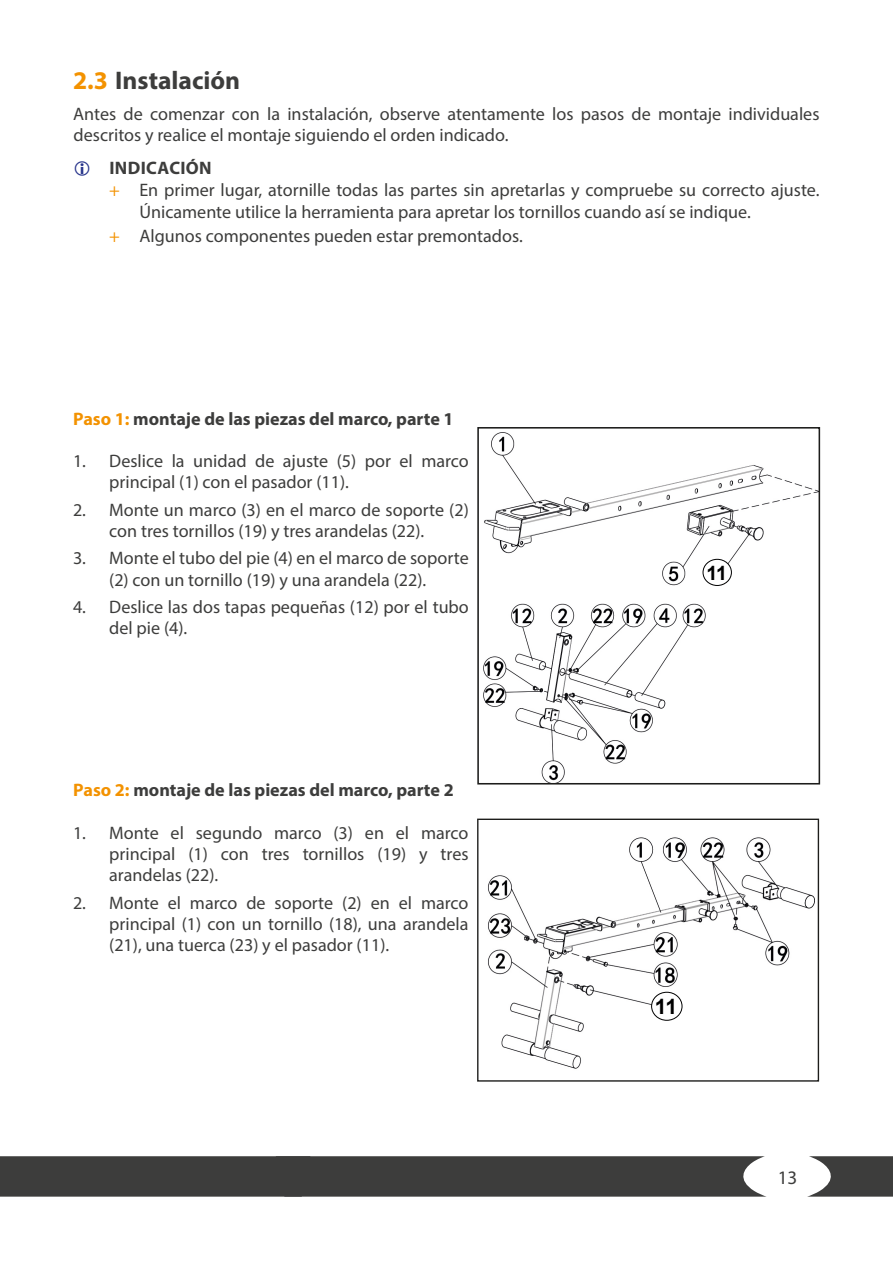
<style>
.page{position:relative;width:893px;height:1263px;background:#fff}
.page>*{position:absolute;margin:0;border:0;box-sizing:border-box;transform-origin:0 0}
.t1{font:700 25.5px "Myriad Pro";color:#3d3d3c}
.t2{font:700 21.15px "Arial";color:#000}
.t3{font:700 19.8px "Arial";color:#000}
.t4{font:19.2px "Myriad Pro";color:#3d3d3c}
.t5{font:18.15px/21.3px "Myriad Pro";color:#3d3d3c}
.t6{font:700 18.15px "Myriad Pro";color:#3d3d3c}
.t7{font:700 18.15px "Myriad Pro";letter-spacing:.02em;color:#3d3d3c}
.s1{color:#f39200}
</style>
<div class="page">
<img style="left:484px;top:433px;width:333px;height:348px">
<div style="left:477px;top:427px;width:343px;height:357px;border:2px solid #1d1d1b"></div>
<img style="left:488px;top:837px;width:327px;height:232px">
<div style="left:477px;top:819px;width:342px;height:262px;border:1px solid #1d1d1b"></div>
<div style="left:703px;top:559px;width:28px;height:26px;background:#fff;border-radius:50%"></div>
<div style="left:703px;top:559px;width:29px;height:27px;border:1px solid #000;border-radius:50%"></div>
<div style="left:652px;top:992px;width:30px;height:28px;background:#fff;border-radius:50%"></div>
<div style="left:651px;top:992px;width:31px;height:29px;border:1px solid #000;border-radius:50%"></div>
<div style="left:0;top:1156px;width:765px;height:40px;background:#3d3d3c"></div>
<svg style="left:809px;top:1156px;width:84px;height:40px"></svg>
<p class="t1" style="left:73px;top:64px;width:169px"><span class="s1">2.3</span> Instalación</p>
<p class="t5" style="left:73px;top:103px;width:748px">Antes de comenzar con la instalación, observe atentamente los pasos de montaje individuales descritos y realice el montaje siguiendo el orden indicado.</p>
<p class="t7" style="left:109px;top:156px;width:104px">INDICACIÓN</p>
<p class="t5" style="left:139px;top:179px;width:682px;line-height:21.8px;text-indent:-30px"><span class="s1">+</span> En primer lugar, atornille todas las partes sin apretarlas y compruebe su correcto ajuste.<br>Únicamente utilice la herramienta para apretar los tornillos cuando así se indique.</p>
<p class="t5" style="left:109px;top:225px;width:415px"><span class="s1">+</span> Algunos componentes pueden estar premontados.</p>
<p class="t6" style="left:73px;top:407px;width:382px"><span class="s1">Paso 1:</span> montaje de las piezas del marco, parte 1</p>
<p class="t5" style="left:109px;top:450px;width:361px;text-indent:-36px">1. Deslice la unidad de ajuste (5) por el marco principal (1) con el pasador (11).</p>
<p class="t5" style="left:73px;top:499px;width:397px;text-align:center">2. Monte un marco (3) en el marco de soporte (2) con tres tornillos (19) y tres arandelas (22).</p>
<p class="t5" style="left:73px;top:547px;width:397px;text-align:center">3. Monte el tubo del pie (4) en el marco de soporte (2) con un tornillo (19) y una arandela (22).</p>
<p class="t5" style="left:109px;top:596px;width:361px;text-indent:-36px">4. Deslice las dos tapas pequeñas (12) por el tubo del pie (4).</p>
<p class="t6" style="left:73px;top:778px;width:382px"><span class="s1">Paso 2:</span> montaje de las piezas del marco, parte 2</p>
<p class="t5" style="left:109px;top:822px;width:361px;text-align:justify;text-indent:-36px">1. Monte el segundo marco (3) en el marco principal (1) con tres tornillos (19) y tres arandelas (22).</p>
<p class="t5" style="left:109px;top:891px;width:361px;text-align:justify;text-indent:-36px">2. Monte el marco de soporte (2) en el marco principal (1) con un tornillo (18), una arandela (21), una tuerca (23) y el pasador (11).</p>
<p class="t3" style="left:706px;top:559px;width:22px">11</p>
<p class="t2" style="left:655px;top:991px;width:24px">11</p>
<p class="t4" style="left:778px;top:1166px;width:21px">13</p>
</div>
